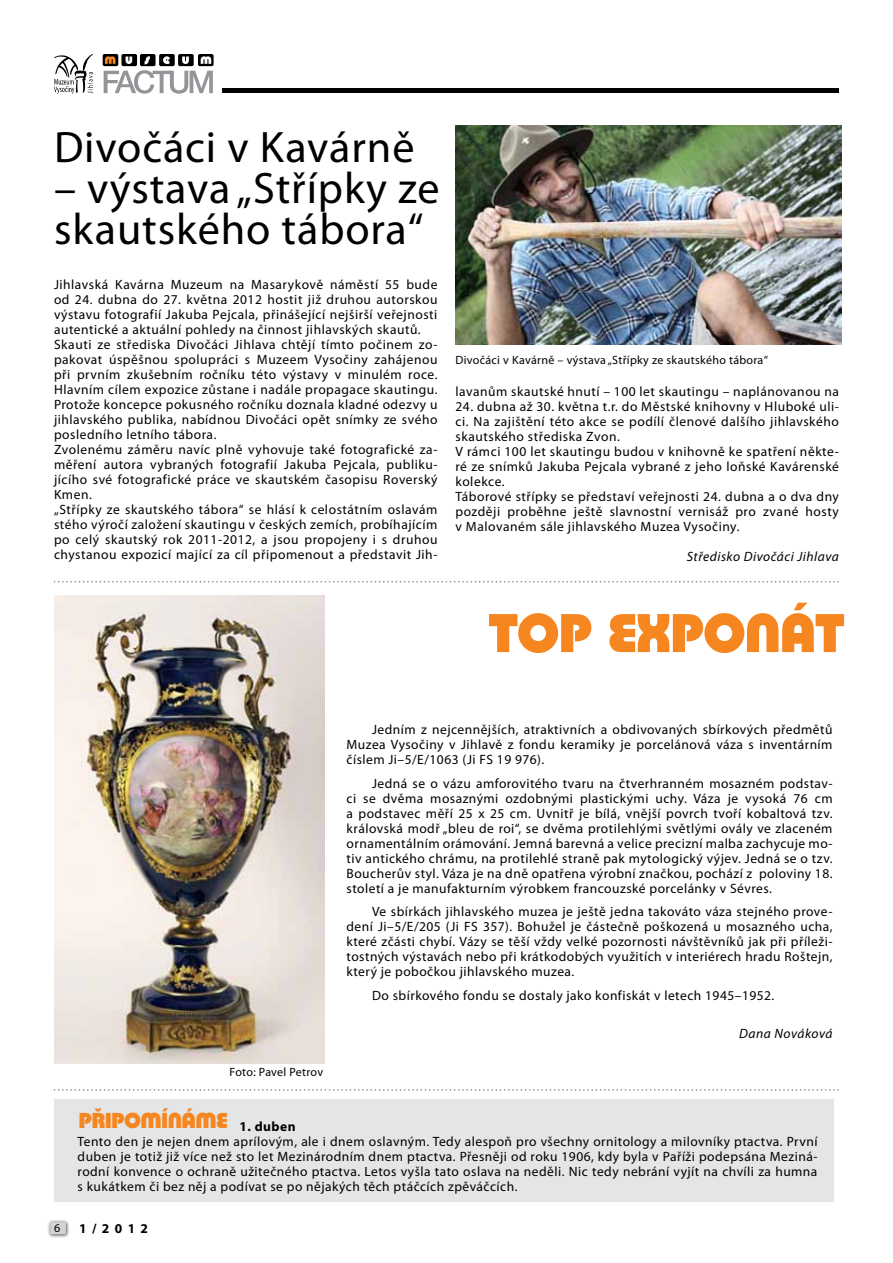
<style>
.page{position:relative;width:893px;height:1263px;background:#fff}
.page>*{position:absolute;margin:0;border:0;box-sizing:border-box;transform-origin:0 0}
.t1{font:700 57px "Pump DEE";color:#f6861f}
.t2{font:44.25px/41.2px "Myriad Pro";letter-spacing:.02em;color:#000}
.t3{font:700 22.5px "Pump DEE";color:#f6861f}
.t4{font:13.5px/15px "Myriad Pro";letter-spacing:.04em;color:#000;text-align:justify}
.t5{font:italic 13.5px "Myriad Pro";letter-spacing:.04em;color:#000}
.t6{font:700 13.5px "Myriad Pro";letter-spacing:.04em;color:#000}
.t7{font:12.15px "Myriad Pro";color:#000}
.t8{font:12px "Myriad Pro";letter-spacing:.025em;color:#000}
</style>
<div class="page">
<div style="left:47px;top:1219px;width:23px;height:19px;background:#000;opacity:.75"></div>
<div style="left:50px;top:1222px;width:16px;height:12px;background:#d1d3d4;border-radius:2px"></div>
<svg style="left:104px;top:70px;width:109px;height:24px"></svg>
<svg style="left:103px;top:54px;width:15px;height:12px"></svg>
<div style="left:121px;top:54px;width:16px;height:12px;background:#000;border-radius:2px"></div>
<div style="left:140px;top:54px;width:16px;height:12px;background:#000;border-radius:2px"></div>
<div style="left:159px;top:54px;width:16px;height:12px;background:#000;border-radius:2px"></div>
<div style="left:178px;top:54px;width:16px;height:12px;background:#000;border-radius:2px"></div>
<div style="left:198px;top:54px;width:16px;height:12px;background:#000;border-radius:2px"></div>
<svg style="left:105px;top:56px;width:10px;height:8px"></svg>
<svg style="left:54px;top:54px;width:39px;height:40px"></svg>
<hr style="left:222px;top:89px;width:617px;height:4px;background:#000">
<svg style="left:126px;top:56px;width:85px;height:8px"></svg>
<div style="left:54px;top:1099px;width:779px;height:102px;background:#e4e5e6"></div>
<img style="left:455px;top:125px;width:386px;height:219px">
<svg style="left:54px;top:581px;width:785px;height:2px"></svg>
<svg style="left:54px;top:1089px;width:785px;height:2px"></svg>
<img style="left:54px;top:595px;width:270px;height:468px">
<h2 class="t2" style="left:54px;top:126px;width:362px">Divočáci v Kavárně</h2>
<h2 class="t2" style="left:54px;top:167px;width:387px">– výstava „Střípky ze skautského tábora“</h2>
<p class="t4" style="left:54px;top:277px;width:385px;text-align:left">Jihlavská Kavárna Muzeum na Masarykově náměstí 55 bude od 24. dubna do 27. května 2012 hostit již druhou autorskou výstavu fotografií Jakuba Pejcala, přinášející nejširší veřejnosti autentické a aktuální pohledy na činnost jihlavských skautů.<br>Skauti ze střediska Divočáci Jihlava chtějí tímto počinem zo&shy;pakovat úspěšnou spolupráci s Muzeem Vysočiny zahájenou při prvním zkušebním ročníku této výstavy v minulém roce.<br>Hlavním cílem expozice zůstane i nadále propagace skautingu.<br>Protože koncepce pokusného ročníku doznala kladné odezvy u jihlavského publika, nabídnou Divočáci opět snímky ze svého posledního letního tábora.<br>Zvolenému záměru navíc plně vyhovuje také fotografické za&shy;měření autora vybraných fotografií Jakuba Pejcala, publiku&shy;jícího své fotografické práce ve skautském časopisu Roverský Kmen.<br>„Střípky ze skautského tábora“ se hlásí k celostátním oslavám stého výročí založení skautingu v českých zemích, probíhajícím po celý skautský rok 2011-2012, a jsou propojeny i s druhou chystanou expozicí mající za cíl připomenout a představit Jih-</p>
<p class="t8" style="left:455px;top:353px;width:314px">Divočáci v Kavárně – výstava „Střípky ze skautského tábora“</p>
<p class="t4" style="left:455px;top:384px;width:385px">lavanům skautské hnutí – 100 let skautingu – naplánovanou na</p>
<p class="t4" style="left:455px;top:399px;width:385px;text-align:left">24. dubna až 30. května t.r. do Městské knihovny v Hluboké uli&shy;ci. Na zajištění této akce se podílí členové dalšího jihlavského skautského střediska Zvon.<br>V rámci 100 let skautingu budou v knihovně ke spatření někte&shy;ré ze snímků Jakuba Pejcala vybrané z jeho loňské Kavárenské kolekce.<br>Táborové střípky se představí veřejnosti 24. dubna a o dva dny později proběhne ještě slavnostní vernisáž pro zvané hosty v Malovaném sále jihlavského Muzea Vysočiny.</p>
<p class="t5" style="left:687px;top:548px;width:154px">Středisko Divočáci Jihlava</p>
<h1 class="t1" style="left:489px;top:600px;width:357px">TOP EXPONÁT</h1>
<p class="t8" style="left:230px;top:1065px;width:95px">Foto: Pavel Petrov</p>
<p class="t4" style="left:347px;top:722px;width:487px;text-indent:26px">Jedním z nejcennějších, atraktivních a obdivovaných sbírkových předmětů Muzea Vysočiny v Jihlavě z fondu keramiky je porcelánová váza s inventárním číslem Ji–5/E/1063 (Ji FS 19 976).</p>
<p class="t4" style="left:347px;top:775px;width:488px;text-indent:26px">Jedná se o vázu amforovitého tvaru na čtverhranném mosazném podstav&shy;ci se dvěma mosaznými ozdobnými plastickými uchy. Váza je vysoká 76 cm a podstavec měří 25 x 25 cm. Uvnitř je bílá, vnější povrch tvoří kobaltová tzv. královská modř „bleu de roi“, se dvěma protilehlými světlými ovály ve zlaceném ornamentálním orámování. Jemná barevná a velice precizní malba zachycuje mo&shy;tiv antického chrámu, na protilehlé straně pak mytologický výjev. Jedná se o tzv.<br>Boucherův styl. Váza je na dně opatřena výrobní značkou, pochází z poloviny 18. století a je manufakturním výrobkem francouzské porcelánky v Sévres.</p>
<p class="t4" style="left:347px;top:904px;width:488px;text-indent:26px">Ve sbírkách jihlavského muzea je ještě jedna takováto váza stejného prove&shy;dení Ji–5/E/205 (Ji FS 357). Bohužel je částečně poškozená u mosazného ucha, které zčásti chybí. Vázy se těší vždy velké pozornosti návštěvníků jak při příleži&shy;tostných výstavách nebo při krátkodobých využitích v interiérech hradu Roštejn, který je pobočkou jihlavského muzea.</p>
<p class="t4" style="left:372px;top:987px;width:404px">Do sbírkového fondu se dostaly jako konfiskát v letech 1945–1952.</p>
<p class="t5" style="left:739px;top:1025px;width:95px">Dana Nováková</p>
<h3 class="t3" style="left:79px;top:1108px;width:150px">PŘIPOMÍNÁME</h3>
<p class="t6" style="left:240px;top:1117px;width:58px">1. duben</p>
<p class="t4" style="left:78px;top:1133px;width:741px">Tento den je nejen dnem aprílovým, ale i dnem oslavným. Tedy alespoň pro všechny ornitology a milovníky ptactva. První duben je totiž již více než sto let Mezinárodním dnem ptactva. Přesněji od roku 1906, kdy byla v Paříži podepsána Meziná&shy;rodní konvence o ochraně užitečného ptactva. Letos vyšla tato oslava na neděli. Nic tedy nebrání vyjít na chvíli za humna s kukátkem či bez něj a podívat se po nějakých těch ptáčcích zpěváčcích.</p>
<p class="t7" style="left:54px;top:1221px;width:8px">6</p>
<p class="t6" style="left:79px;top:1219px;width:70px">1/2012</p>
</div>
